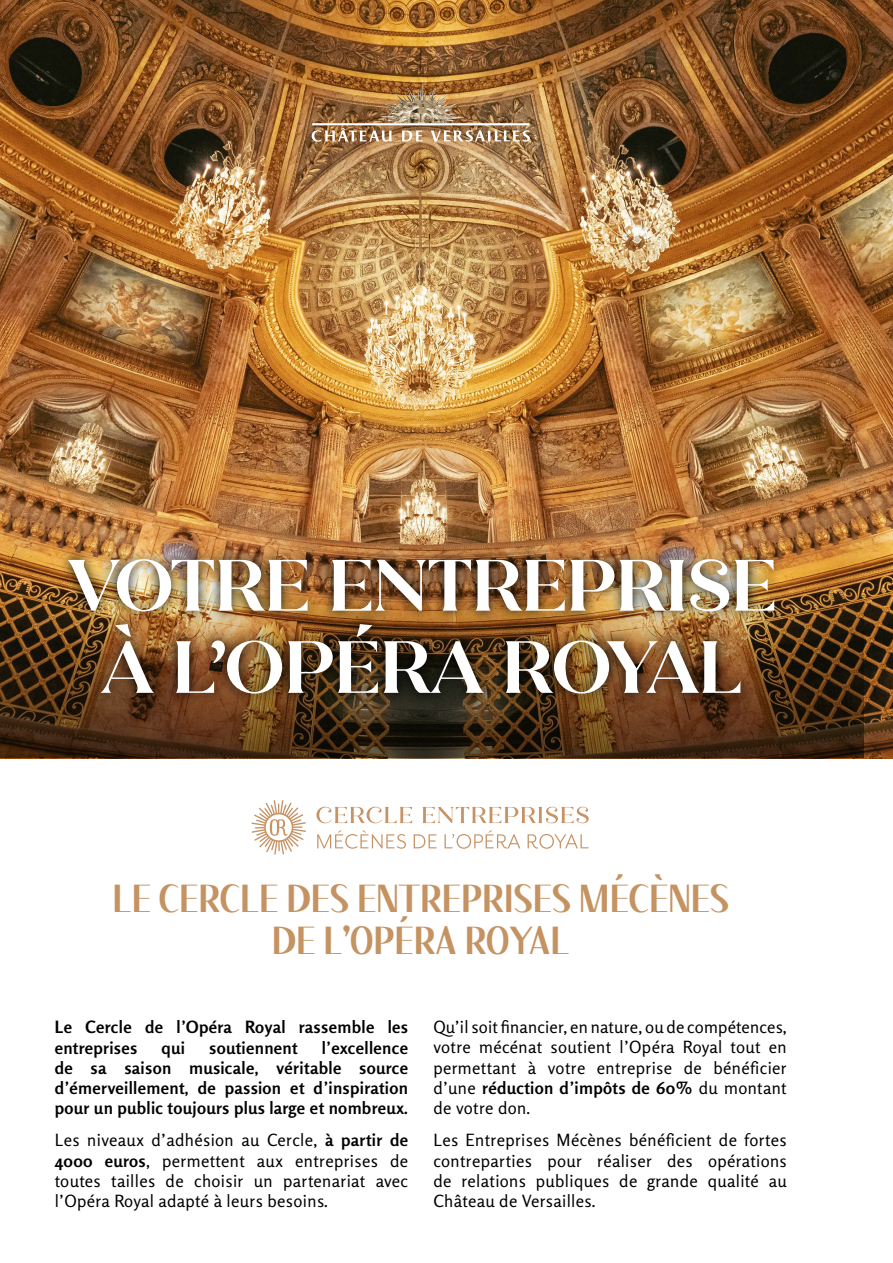
<style>
.page{position:relative;width:893px;height:1263px;background:#fff}
.page>*{position:absolute;margin:0;border:0;box-sizing:border-box;transform-origin:0 0}
.t1{font:700 73.8px "Quiche Flare";color:#fff}
.t2{font:700 72.6px "Quiche Flare";color:#fff}
.t3{font:700 40.05px/42.2px "Floane";color:#c59362;text-align:center}
.t4{font:16.8px/20.2px "Rosario";letter-spacing:.02em;color:#000;text-align:justify}
.t5{font:700 16.8px/20.2px "Rosario";letter-spacing:.02em;color:#000}
.s1{font-weight:700}
</style>
<div class="page">
<svg style="left:316px;top:807px;width:96px;height:16px"></svg>
<svg style="left:423px;top:807px;width:166px;height:16px"></svg>
<svg style="left:317px;top:830px;width:89px;height:19px"></svg>
<svg style="left:414px;top:834px;width:23px;height:14px"></svg>
<svg style="left:444px;top:830px;width:76px;height:19px"></svg>
<svg style="left:528px;top:834px;width:60px;height:15px"></svg>
<svg style="left:252px;top:800px;width:54px;height:54px"></svg>
<img style="left:0;top:0;width:892px;height:758px">
<svg style="left:0;top:591px;width:864px;height:167px;background:#472c14"></svg>
<img style="left:57px;top:546px;width:730px;height:160px">
<img style="left:381px;top:85px;width:80px;height:38px">
<svg style="left:312px;top:123px;width:218px;height:19px"></svg>
<h2 class="t2" style="left:68px;top:541px;width:710px">VOTRE ENTREPRISE</h2>
<h1 class="t1" style="left:102px;top:622px;width:642px">À L’OPÉRA ROYAL</h1>
<h3 class="t3" style="left:112px;top:874px;width:618px">LE CERCLE DES ENTREPRISES MÉCÈNES<br>DE L’OPÉRA ROYAL</h3>
<p class="t5" style="left:55px;top:1016px;width:355px">Le Cercle de l’Opéra Royal rassemble les entreprises</p>
<p class="t5" style="left:55px;top:1036px;width:355px;text-align:justify;text-indent:267px">l’excellence de sa saison musicale, véritable source d’émerveillement, de passion et d’inspiration pour un public toujours plus large et nombreux.</p>
<p class="t4" style="left:55px;top:1129px;width:355px">Les niveaux d’adhésion au Cercle, <span class="s1">à partir de 4000 euros</span>, permettent aux entreprises de toutes tailles de choisir un partenariat avec l’Opéra Royal adapté à leurs besoins.</p>
<p class="t5" style="left:161px;top:1036px;width:25px">qui</p>
<p class="t5" style="left:209px;top:1036px;width:90px">soutiennent</p>
<p class="t4" style="left:433px;top:1016px;width:355px">Qu’il soit financier, en nature, ou de compétences, votre mécénat soutient l’Opéra Royal tout en permettant à votre entreprise de bénéficier d’une <span class="s1">réduction d’impôts de 60%</span> du montant de votre don.</p>
<p class="t4" style="left:433px;top:1129px;width:355px">Les Entreprises Mécènes bénéficient de fortes contreparties pour réaliser des opérations de relations publiques de grande qualité au Château de Versailles.</p>
</div>
